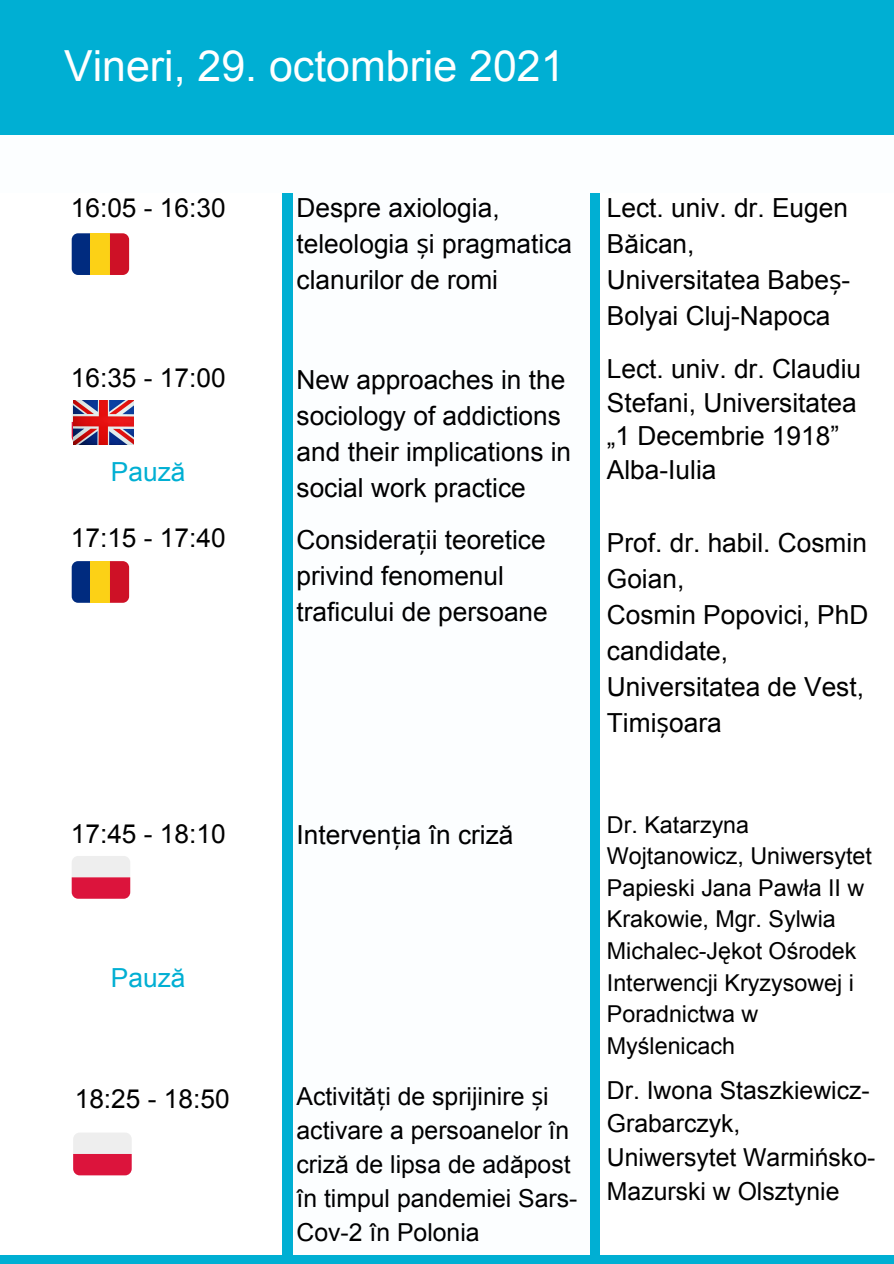
<style>
.page{position:relative;width:894px;height:1264px;background:#fff}
.page>*{position:absolute;margin:0;border:0;box-sizing:border-box;transform-origin:0 0}
.t1{font:42.9px "Arial";color:#fff}
.t2{font:26.25px/36px "Arial";color:#000}
.t3{font:26.25px "Arial";color:#00afd3}
.t4{font:24.75px/33.8px "Arial";color:#000}
.t5{font:23.25px/31.5px "Arial";color:#000}
.s1{font-family:"Noto Sans"}
</style>
<div class="page">
<div style="left:0;top:0;width:893px;height:1263px;background:#00afd3"></div>
<div style="left:0;top:182px;width:281px;height:1072px;background:#fff"></div>
<div style="left:293px;top:182px;width:296px;height:1072px;background:#fcfeff"></div>
<div style="left:600px;top:182px;width:293px;height:1072px;background:#fff"></div>
<div style="left:0;top:135px;width:893px;height:58px;background:#fcfeff"></div>
<svg style="left:72px;top:856px;width:58px;height:42px"></svg>
<svg style="left:72px;top:233px;width:19px;height:42px"></svg>
<div style="left:91px;top:233px;width:19px;height:42px;background:#fcd116"></div>
<svg style="left:110px;top:233px;width:19px;height:42px"></svg>
<svg style="left:72px;top:561px;width:19px;height:42px"></svg>
<div style="left:91px;top:561px;width:19px;height:42px;background:#fcd116"></div>
<svg style="left:110px;top:561px;width:19px;height:42px"></svg>
<img style="left:73px;top:400px;width:61px;height:44px">
<svg style="left:73px;top:1133px;width:59px;height:42px"></svg>
<p class="t1" style="left:64px;top:42px;width:502px">Vineri, 29. octombrie 2021</p>
<p class="t2" style="left:71px;top:189px;width:156px">16:05 - 16:30</p>
<p class="t2" style="left:71px;top:359px;width:156px">16:35 - 17:00</p>
<p class="t3" style="left:111px;top:457px;width:76px">Pauză</p>
<p class="t2" style="left:71px;top:519px;width:156px">17:15 - 17:40</p>
<p class="t2" style="left:296px;top:189px;width:277px">Despre axiologia, teleologia <span class="s1">ș</span>i pragmatica clanurilor de romi</p>
<p class="t2" style="left:296px;top:362px;width:276px">New approaches in the sociology of addictions and their implications in social work practice</p>
<p class="t2" style="left:296px;top:522px;width:253px">Considera<span class="s1">ț</span>ii teoretice privind fenomenul traficului de persoane</p>
<p class="t2" style="left:606px;top:189px;width:242px">Lect. univ. dr. Eugen<br>Băican,</p>
<p class="t2" style="left:606px;top:261px;width:245px">Universitatea Babe<span class="s1">ș</span>-<br>Bolyai Cluj-Napoca</p>
<p class="t2" style="left:606px;top:352px;width:256px;line-height:33.8px">Lect. univ. dr. Claudiu<br>Stefani, Universitatea „1 Decembrie 1918”<br>Alba-Iulia</p>
<p class="t2" style="left:606px;top:524px;width:261px">Prof. dr. habil. Cosmin<br>Goian,</p>
<p class="t2" style="left:606px;top:596px;width:263px">Cosmin Popovici, PhD candidate,<br>Universitatea de Vest,<br>Timi<span class="s1">ș</span>oara</p>
<p class="t2" style="left:71px;top:815px;width:156px">17:45 - 18:10</p>
<p class="t3" style="left:111px;top:963px;width:76px">Pauză</p>
<p class="t2" style="left:75px;top:1080px;width:156px">18:25 - 18:50</p>
<p class="t2" style="left:296px;top:817px;width:218px">Interven<span class="s1">ț</span>ia în criză</p>
<p class="t4" style="left:296px;top:1079px;width:282px">Activită<span class="s1">ț</span>i de sprijinire <span class="s1">ș</span>i activare a persoanelor în criză de lipsa de adăpost în timpul pandemiei Sars-<br>Cov-2 în Polonia</p>
<p class="t5" style="left:606px;top:809px;width:266px">Dr. Katarzyna<br>Wojtanowicz, Uniwersytet<br>Papieski Jana Pawła II w<br>Krakowie, Mgr. Sylwia<br>Michalec-Jękot Ośrodek<br>Interwencji Kryzysowej i<br>Poradnictwa w<br>Myślenicach</p>
<p class="t4" style="left:606px;top:1073px;width:264px">Dr. Iwona Staszkiewicz-<br>Grabarczyk,</p>
<p class="t4" style="left:606px;top:1140px;width:270px">Uniwersytet Warmińsko-<br>Mazurski w Olsztynie</p>
</div>
